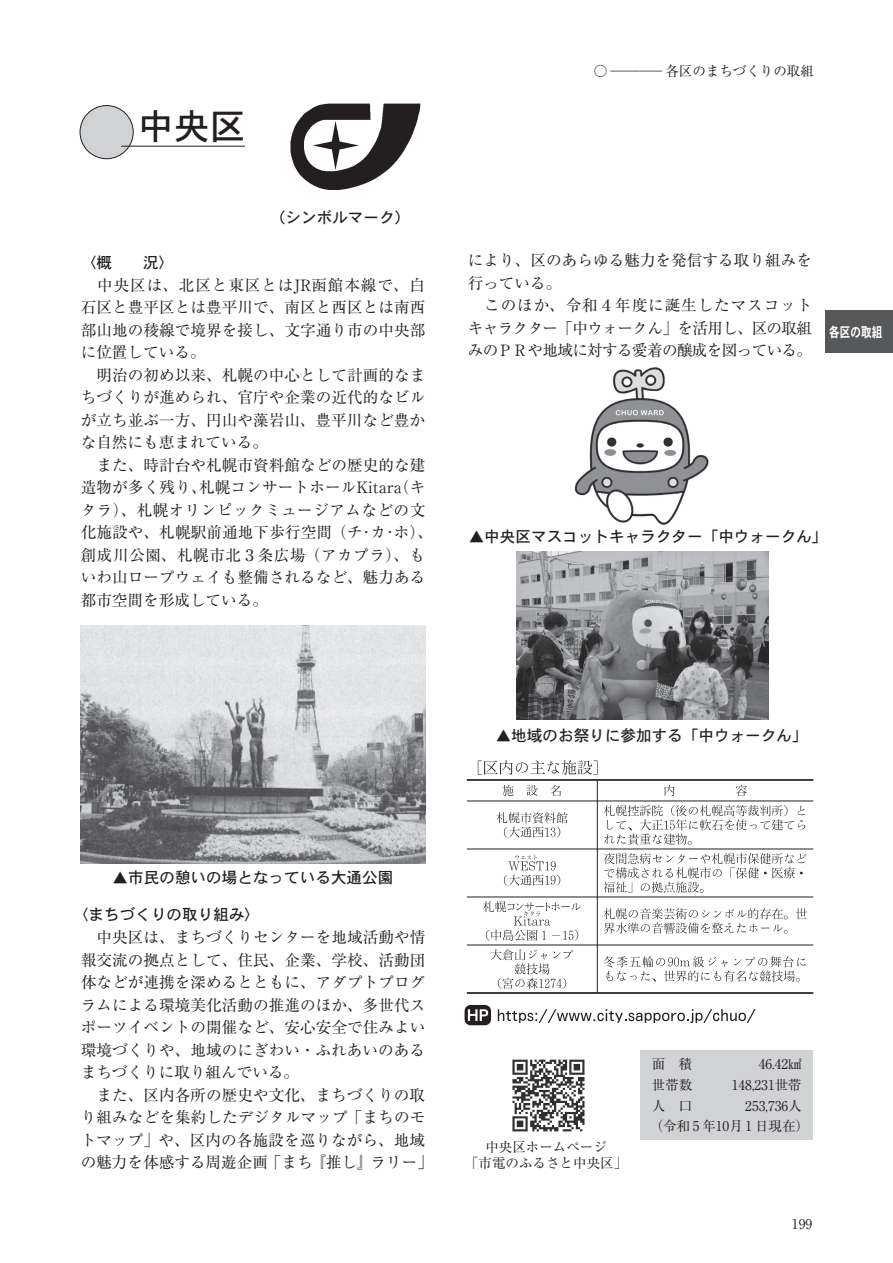
<style>
.page{position:relative;width:893px;height:1263px;background:#fff}
.page>*{position:absolute;margin:0;border:0;box-sizing:border-box;transform-origin:0 0}
.t1{font:36px "DFHS Gothic G W5 WIN RKSJ H";color:#231f20}
.t2{font:15.6px/22.5px "Ryumin Pro";letter-spacing:.005em;color:#231f20;text-align:justify}
.t3{font:15.6px "DFHS Gothic G W5 WIN RKSJ H";color:#231f20}
.t4{font:13.8px "DFHS Gothic G W7 WIN RKSJ H";color:#fff;scale:.77 1}
.t5{font:13.5px/20.7px "Ryumin Pro";color:#231f20;text-align:center}
</style>
<div class="page">
<div style="left:640px;top:1050px;width:172px;height:90px;background:#d1d2d4"></div>
<div style="left:825px;top:310px;width:68px;height:43px;background:#57585a"></div>
<div style="left:80px;top:106px;width:53px;height:53px;background:#d1d2d4;border-radius:50%"></div>
<div style="left:80px;top:105px;width:54px;height:54px;border:1px solid #231f20;border-radius:50%"></div>
<hr style="left:121px;top:146px;width:124px;height:1px;background:#231f20">
<img style="left:512px;top:1059px;width:73px;height:73px">
<img style="left:81px;top:625px;width:344px;height:238px">
<img style="left:290px;top:103px;width:131px;height:87px">
<img style="left:574px;top:367px;width:135px;height:158px">
<div style="left:465px;top:1005px;width:26px;height:20px;background:#231f20;border-radius:6px"></div>
<svg style="left:468px;top:1009px;width:20px;height:12px"></svg>
<svg style="left:498px;top:1009px;width:258px;height:14px"></svg>
<svg style="left:478px;top:760px;width:120px;height:15px"></svg>
<svg style="left:503px;top:785px;width:35px;height:11px"></svg>
<svg style="left:551px;top:785px;width:10px;height:11px"></svg>
<svg style="left:665px;top:785px;width:9px;height:11px"></svg>
<svg style="left:736px;top:785px;width:11px;height:11px"></svg>
<svg style="left:497px;top:812px;width:71px;height:26px"></svg>
<svg style="left:604px;top:805px;width:201px;height:40px"></svg>
<svg style="left:504px;top:855px;width:56px;height:31px"></svg>
<svg style="left:604px;top:853px;width:202px;height:40px"></svg>
<svg style="left:483px;top:901px;width:98px;height:40px"></svg>
<svg style="left:604px;top:908px;width:203px;height:26px"></svg>
<svg style="left:491px;top:949px;width:82px;height:40px"></svg>
<svg style="left:604px;top:956px;width:202px;height:26px"></svg>
<hr style="left:467px;top:779px;width:346px;height:2px;background:#231f20">
<hr style="left:467px;top:801px;width:346px;height:1px;background:#231f20">
<hr style="left:467px;top:849px;width:346px;height:1px;background:#231f20">
<hr style="left:467px;top:897px;width:346px;height:1px;background:#231f20">
<hr style="left:467px;top:945px;width:346px;height:1px;background:#231f20">
<hr style="left:467px;top:992px;width:346px;height:2px;background:#231f20">
<hr style="left:597px;top:780px;width:1px;height:213px;background:#231f20">
<img style="left:517px;top:551px;width:252px;height:168px">
<h1 class="t1" style="left:138px;top:108px;width:109px">中央区</h1>
<p class="t3" style="left:270px;top:210px;width:142px">（シンボルマーク）</p>
<p class="t3" style="left:81px;top:254px;width:95px">〈概　　況〉</p>
<p class="t2" style="left:81px;top:272px;width:346px">　中央区は、北区と東区とはJR函館本線で、白石区と豊平区とは豊平川で、南区と西区とは南西部山地の稜線で境界を接し、文字通り市の中央部に位置している。</p>
<p class="t2" style="left:81px;top:362px;width:346px">　明治の初め以来、札幌の中心として計画的なまちづくりが進められ、官庁や企業の近代的なビルが立ち並ぶ一方、円山や藻岩山、豊平川など豊かな自然にも恵まれている。</p>
<p class="t2" style="left:81px;top:452px;width:354px;text-align:left">　また、時計台や札幌市資料館などの歴史的な建造物が多く残り、札幌コンサートホールKitara（キタラ）、札幌オリンピックミュージアムなどの文化施設や、札幌駅前通地下歩行空間 （チ･カ･ホ）、創成川公園、札幌市北３条広場 （アカプラ）、もいわ山ロープウェイも整備されるなど、魅力ある都市空間を形成している。</p>
<p class="t5" style="left:594px;top:59px;width:222px">○－－－－－－－各区のまちづくりの取組</p>
<p class="t2" style="left:468px;top:248px;width:346px">により、区のあらゆる魅力を発信する取り組みを行っている。</p>
<p class="t2" style="left:468px;top:293px;width:346px">　このほか、令和４年度に誕生したマスコットキャラクター「中ウォークん」を活用し、区の取組みのＰＲや地域に対する愛着の醸成を図っている。</p>
<p class="t4" style="left:829px;top:325px;width:71px">各区の取組</p>
<p class="t3" style="left:469px;top:528px;width:360px">▲中央区マスコットキャラクター 「中ウォークん」</p>
<p class="t3" style="left:480px;top:727px;width:329px">　▲地域のお祭りに参加する「中ウォークん」</p>
<p class="t3" style="left:113px;top:870px;width:282px">▲市民の憩いの場となっている大通公園</p>
<p class="t3" style="left:73px;top:907px;width:189px">〈まちづくりの取り組み〉</p>
<p class="t2" style="left:81px;top:925px;width:346px">　中央区は、まちづくりセンターを地域活動や情報交流の拠点として、住民、企業、学校、活動団体などが連携を深めるとともに、アダプトプログラムによる環境美化活動の推進のほか、多世代スポーツイベントの開催など、安心安全で住みよい環境づくりや、地域のにぎわい・ふれあいのあるまちづくりに取り組んでいる。</p>
<p class="t2" style="left:81px;top:1082px;width:354px;text-align:left">　また、区内各所の歴史や文化、まちづくりの取り組みなどを集約したデジタルマップ 「まちのモトマップ」や、区内の各施設を巡りながら、地域の魅力を体感する周遊企画「まち『推し』ラリー」</p>
<p class="t5" style="left:465px;top:1137px;width:163px;line-height:16.5px">中央区ホームページ<br>「市電のふるさと中央区」</p>
<p class="t5" style="left:650px;top:1053px;width:161px;text-align:left">面　積<br>世帯数<br>人　口<br>（令和 5 年10月 1 日現在）</p>
<p class="t5" style="left:732px;top:1053px;width:71px;text-align:right">46.42㎢<br>148,231世帯<br>253,736人</p>
<p class="t5" style="left:792px;top:1213px;width:22px">199</p>
</div>
